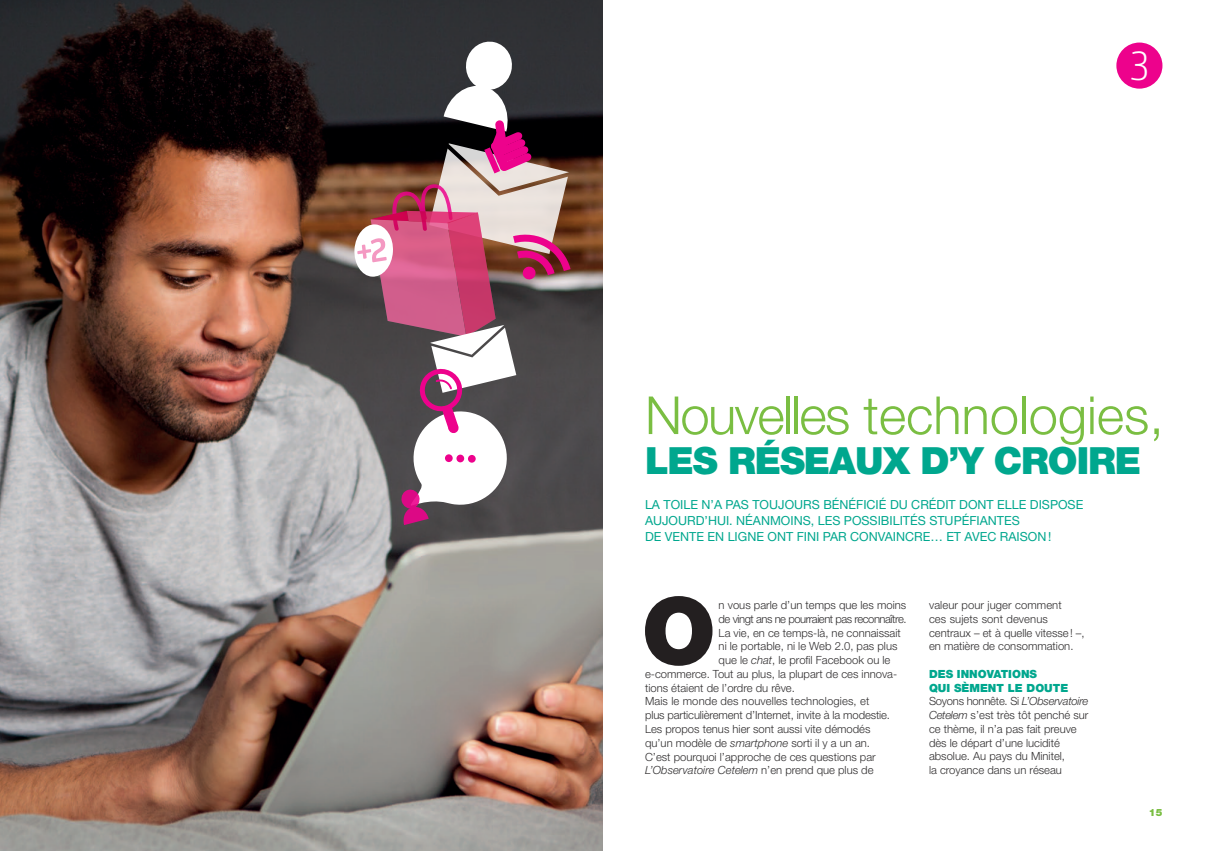
<style>
.page{position:relative;width:1205px;height:851px;background:#fff}
.page>*{position:absolute;margin:0;border:0;box-sizing:border-box;transform-origin:0 0}
.t1{font:900 93.12px "Helvetica Neue";color:#231f20}
.t2{font:300 52.5px "Helvetica Neue";color:#7abe42}
.t3{font:300 43.88px "FS Joey";color:#fff}
.t4{font:900 37.5px "Helvetica Neue";letter-spacing:-.03em;color:#00a78e}
.t5{font:12.5px/16.2px "Helvetica Neue";color:#00a78e}
.t6{font:300 11.25px/13.8px "Helvetica Neue";color:#312f30}
.t7{font:italic 300 11.25px "Helvetica Neue";color:#312f30}
.t8{font:300 11.25px "Helvetica Neue";letter-spacing:-.04em;color:#312f30}
.t9{font:900 10px "Helvetica Neue";color:#7abe42}
.s1{font-style:italic}
.s2{font-style:normal}
.s3{font-weight:900;color:#00a78e}
</style>
<div class="page">
<img style="left:0;top:0;width:602px;height:850px">
<div style="left:1116px;top:43px;width:46px;height:46px;background:#ed028c;border-radius:50%"></div>
<svg style="left:354px;top:39px;width:222px;height:486px"></svg>
<h3 class="t3" style="left:1128px;top:35px;width:24px">3</h3>
<h2 class="t2" style="left:645px;top:383px;width:520px">Nouvelles technologies,</h2>
<h3 class="t4" style="left:645px;top:438px;width:25px">LES</h3>
<h3 class="t4" style="left:728px;top:438px;width:53px">RÉSEA</h3>
<h3 class="t4" style="left:855px;top:438px;width:284px">UX D’Y CROI RE</h3>
<p class="t5" style="left:645px;top:496px;width:440px">LA TOILE N’A PAS TOUJOURS BÉNÉFICIÉ DU CRÉDIT DONT ELLE DISPOSE<br>AUJOURD’HUI. NÉANMOINS, LES POSSIBILITÉS STUPÉFIANTES<br>DE VENTE EN LIGNE ONT FINI PAR CONVAINCRE… ET AVEC</p>
<p class="t5" style="left:1000px;top:528px;width:53px">RAISON!</p>
<h1 class="t1" style="left:642px;top:575px;width:76px">O</h1>
<p class="t6" style="left:718px;top:598px;width:189px">n vous parle d’un temps que les moins</p>
<p class="t8" style="left:718px;top:612px;width:189px">de vingt ans ne pourraient pas reconnaître.</p>
<p class="t6" style="left:718px;top:625px;width:184px">La vie, en ce temps-là, ne connaissait</p>
<p class="t6" style="left:718px;top:639px;width:180px">ni le portable, ni le Web 2.0, pas plus</p>
<p class="t6" style="left:718px;top:653px;width:173px">que le <span class="s1">chat</span>, le profil Facebook ou le</p>
<p class="t6" style="left:645px;top:666px;width:254px">e-commerce. Tout au plus, la plupart de ces innova-</p>
<p class="t6" style="left:645px;top:680px;width:151px">tions étaient de l’ordre du rêve.</p>
<p class="t6" style="left:645px;top:694px;width:226px">Mais le monde des nouvelles technologies, et</p>
<p class="t6" style="left:645px;top:708px;width:247px">plus particulièrement d’Internet, invite à la modestie.</p>
<p class="t6" style="left:645px;top:721px;width:227px">Les propos tenus hier sont aussi vite démodés</p>
<p class="t6" style="left:645px;top:735px;width:227px">qu’un modèle de <span class="s1">smartphone</span> sorti il y a un an.</p>
<p class="t6" style="left:645px;top:749px;width:232px">C’est pourquoi l’approche de ces questions par</p>
<p class="t7" style="left:645px;top:763px;width:230px">L’Observatoire Cetelem <span class="s2">n’en prend que plus de</span></p>
<p class="t6" style="left:929px;top:598px;width:157px">valeur pour juger comment<br>ces sujets sont devenus centraux – et à quelle vitesse! –, en matière de consommation.</p>
<p class="t6" style="left:929px;top:666px;width:161px"><span class="s3">DES INNOVATIONS<br>QUI SÈMENT LE DOUTE<br></span>Soyons honnête. Si <span class="s1">L’Observatoire<br>Cetelem</span> s’est très tôt penché sur ce thème, il n’a pas fait preuve dès le départ d’une lucidité absolue. Au pays du Minitel,<br>la croyance dans un réseau</p>
<p class="t9" style="left:1149px;top:806px;width:15px">15</p>
</div>
